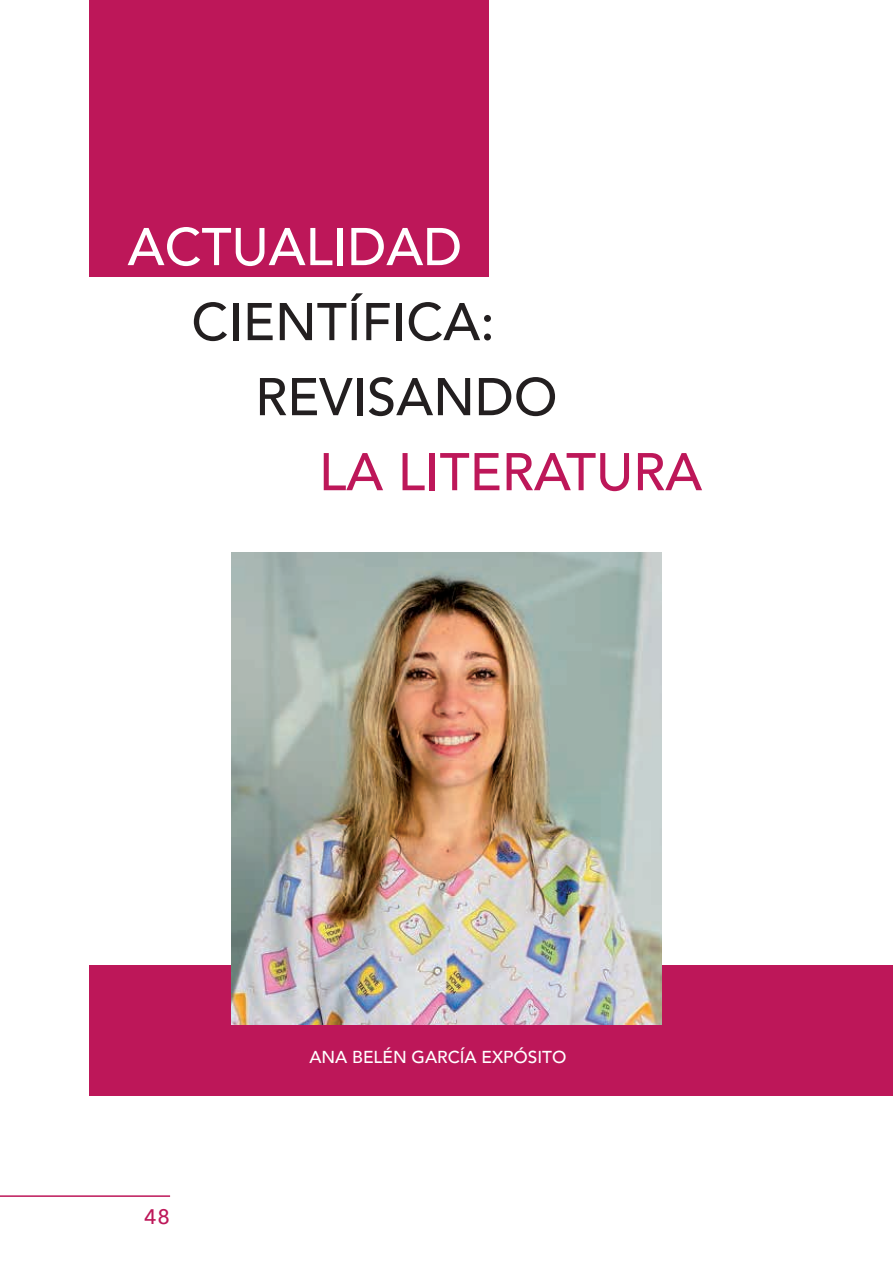
<style>
.page{position:relative;width:893px;height:1263px;background:#fff}
.page>*{position:absolute;margin:0;border:0;box-sizing:border-box;transform-origin:0 0}
.t1{font:500 52.5px/75px "Avenir";color:#231f20}
.t2{font:500 52.5px "Avenir";color:#bd1759}
.t3{font:500 52.5px "Avenir";color:#fff}
.t4{font:500 21px "Avenir Next";color:#bd1759}
.t5{font:500 17.25px "Avenir";color:#fff}
</style>
<div class="page">
<hr style="left:0;top:1195px;width:170px;height:2px;background:#bd1759">
<div style="left:89px;top:966px;width:804px;height:130px;background:#bd1759"></div>
<div style="left:89px;top:0;width:400px;height:276px;background:#bd1759"></div>
<img style="left:232px;top:553px;width:429px;height:471px">
<h1 class="t3" style="left:128px;top:201px;width:336px">ACTUALIDAD</h1>
<h1 class="t1" style="left:255px;top:282px;width:304px;text-indent:-64px">CIENTÍFICA:<br>REVISANDO</h1>
<h1 class="t2" style="left:319px;top:426px;width:385px">LA LITERATURA</h1>
<p class="t4" style="left:144px;top:1199px;width:28px">48</p>
<p class="t5" style="left:309px;top:1041px;width:259px">ANA BELÉN GARCÍA EXPÓSITO</p>
</div>
